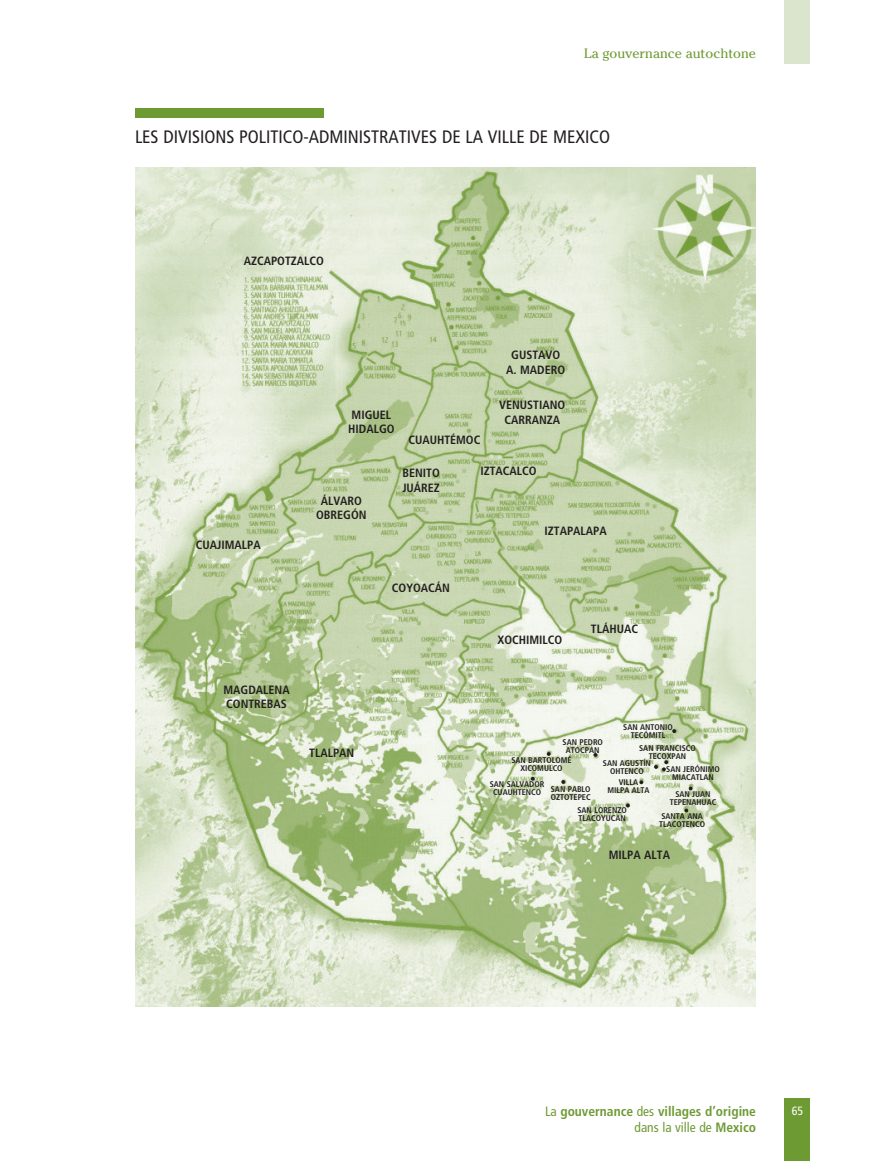
<style>
.page{position:relative;width:891px;height:1161px;background:#fff}
.page>*{position:absolute;margin:0;border:0;box-sizing:border-box;transform-origin:0 0}
.t1{font:condensed 18px "Frutiger";color:#231f20}
.t2{font:700 condensed 13.5px/16.2px "Frutiger";color:#6e9a34;text-align:right}
.t3{font:13.5px "Cheltenham";color:#6e9a34}
.t4{font:700 condensed 12px/14.4px "Frutiger";color:#231f20}
.t5{font:condensed 12px "Frutiger";color:#fff}
.t6{font:700 condensed 8.25px/8.2px "Frutiger";color:#231f20;text-align:center}
.s1{font-weight:400}
</style>
<div class="page">
<div style="left:785px;top:0;width:25px;height:63px;background:#dbe4cc"></div>
<div style="left:785px;top:1099px;width:25px;height:62px;background:#6e9a34"></div>
<div style="left:135px;top:108px;width:189px;height:9px;background:#6e9a34"></div>
<img style="left:135px;top:168px;width:621px;height:839px">
<svg style="left:547px;top:752px;width:4px;height:4px"></svg>
<svg style="left:594px;top:753px;width:3px;height:4px"></svg>
<svg style="left:531px;top:777px;width:4px;height:4px"></svg>
<svg style="left:561px;top:780px;width:4px;height:4px"></svg>
<svg style="left:626px;top:804px;width:4px;height:3px"></svg>
<svg style="left:639px;top:780px;width:4px;height:4px"></svg>
<svg style="left:672px;top:729px;width:4px;height:4px"></svg>
<svg style="left:654px;top:760px;width:14px;height:11px"></svg>
<svg style="left:689px;top:787px;width:4px;height:3px"></svg>
<svg style="left:684px;top:809px;width:4px;height:4px"></svg>
<h2 class="t3" style="left:584px;top:49px;width:173px">La gouvernance autochtone</h2>
<h1 class="t1" style="left:135px;top:129px;width:477px">LES DIVISIONS POLITICO-ADMINISTRATIVES DE LA VILLE DE MEXICO</h1>
<h3 class="t4" style="left:244px;top:255px;width:82px">AZCAPOTZALCO</h3>
<h3 class="t4" style="left:196px;top:539px;width:66px">CUAJIMALPA</h3>
<h3 class="t4" style="left:506px;top:349px;width:60px;text-align:center">GUSTAVO<br>A. MADERO</h3>
<h3 class="t4" style="left:348px;top:408px;width:48px">MIGUEL<br>HIDALGO</h3>
<h3 class="t4" style="left:408px;top:433px;width:73px">CUAUHTÉMOC</h3>
<h3 class="t4" style="left:499px;top:399px;width:67px;text-align:center">VENUSTIANO<br>CARRANZA</h3>
<h3 class="t4" style="left:316px;top:494px;width:52px;text-align:center">ÁLVARO<br>OBREGÓN</h3>
<h3 class="t4" style="left:402px;top:467px;width:39px">BENITO<br>JUÁREZ</h3>
<h3 class="t4" style="left:480px;top:464px;width:58px">IZTACALCO</h3>
<h3 class="t4" style="left:545px;top:524px;width:64px">IZTAPALAPA</h3>
<h3 class="t4" style="left:224px;top:683px;width:68px">MAGDALENA<br>CONTREBAS</h3>
<h3 class="t4" style="left:309px;top:747px;width:47px">TLALPAN</h3>
<h3 class="t4" style="left:392px;top:582px;width:59px">COYOACÁN</h3>
<h3 class="t4" style="left:498px;top:633px;width:66px">XOCHIMILCO</h3>
<h3 class="t4" style="left:591px;top:623px;width:49px">TLÁHUAC</h3>
<p class="t6" style="left:623px;top:723px;width:51px">SAN ANTONIO<br>TECÓMITL</p>
<p class="t6" style="left:563px;top:738px;width:42px">SAN PEDRO<br>ATOCPAN</p>
<p class="t6" style="left:511px;top:757px;width:62px">SAN BARTOLOMÉ<br>XICOMULCO</p>
<p class="t6" style="left:490px;top:781px;width:56px">SAN SALVADOR<br>CUAUHTENCO</p>
<p class="t6" style="left:551px;top:785px;width:41px;text-align:left">SAN PABLO<br>OZTOTEPEC</p>
<p class="t6" style="left:577px;top:807px;width:51px;text-align:left">SAN LORENZO<br>TLACOYUCAN</p>
<p class="t6" style="left:639px;top:745px;width:58px">SAN FRANCISCO<br>TECOXPAN</p>
<p class="t6" style="left:603px;top:760px;width:50px">SAN AGUSTÍN<br>OHTENCO</p>
<p class="t6" style="left:666px;top:766px;width:55px">SAN JERÓNIMO<br>MIACATLAN</p>
<p class="t6" style="left:607px;top:778px;width:44px">VILLA<br>MILPA ALTA</p>
<p class="t6" style="left:670px;top:790px;width:48px">SAN JUAN<br>TEPENAHUAC</p>
<p class="t6" style="left:659px;top:812px;width:47px;text-align:left">SANTA ANA<br>TLACOTENCO</p>
<h3 class="t4" style="left:609px;top:848px;width:63px">MILPA ALTA</h3>
<h2 class="t2" style="left:545px;top:1104px;width:212px"><span class="s1">La</span> gouvernance <span class="s1">des</span> villages d’origine <span class="s1">dans la ville de</span> Mexico</h2>
<h3 class="t5" style="left:792px;top:1106px;width:13px">65</h3>
</div>
